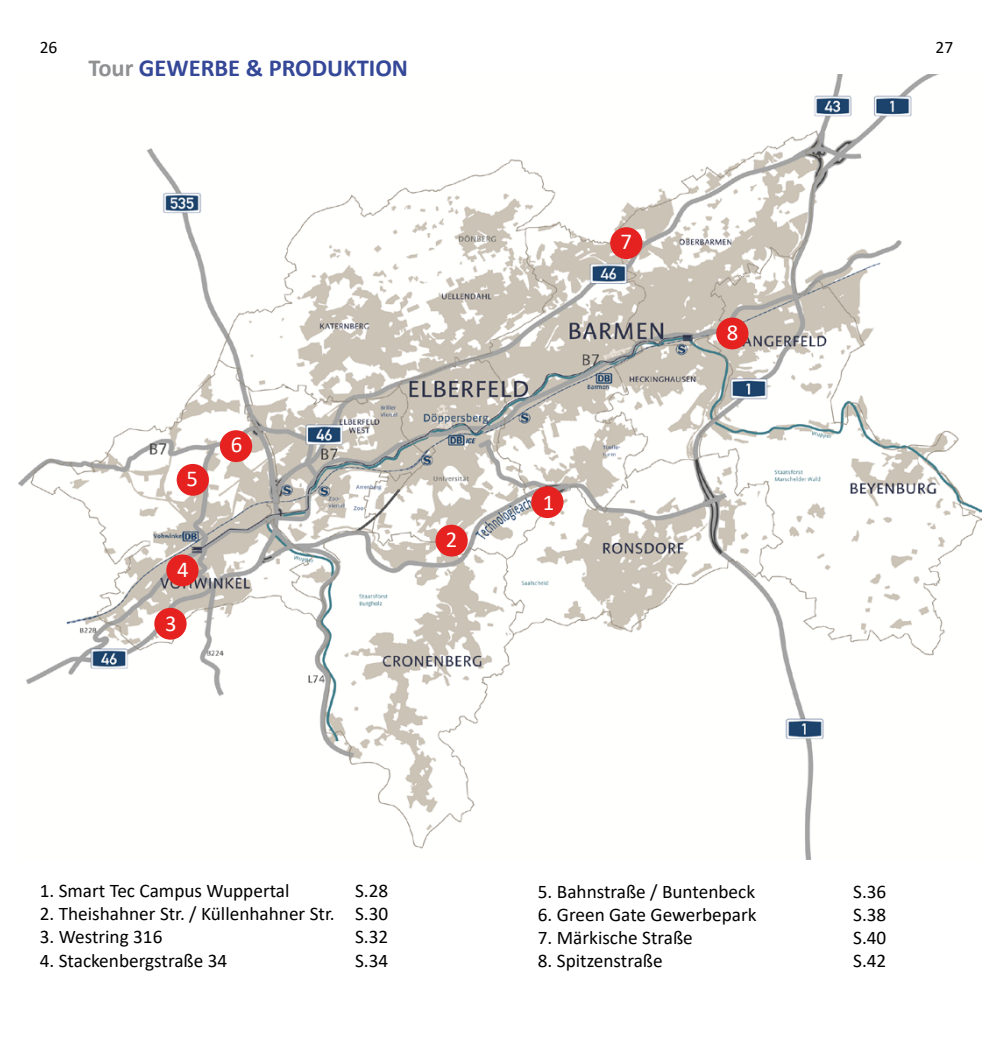
<style>
.page{position:relative;width:993px;height:1042px;background:#fff}
.page>*{position:absolute;margin:0;border:0;box-sizing:border-box;transform-origin:0 0}
.t1{font:700 24.5px "Calibri";color:#354898}
.t2{font:22.75px "Calibri";color:#fff}
.t3{font:19.25px "Calibri";color:#000}
.t4{font:17.5px "Calibri";color:#000}
.s1{color:#8f9092}
</style>
<div class="page">
<img style="left:19px;top:75px;width:962px;height:784px">
<div style="left:610px;top:227px;width:32px;height:32px;background:#e52220;border-radius:50%"></div>
<div style="left:220px;top:430px;width:32px;height:32px;background:#e52220;border-radius:50%"></div>
<div style="left:531px;top:486px;width:32px;height:32px;background:#e52220;border-radius:50%"></div>
<div style="left:435px;top:525px;width:32px;height:31px;background:#e52220;border-radius:50%"></div>
<div style="left:177px;top:464px;width:32px;height:32px;background:#e52220;border-radius:50%"></div>
<div style="left:716px;top:317px;width:32px;height:32px;background:#e52220;border-radius:50%"></div>
<div style="left:154px;top:608px;width:32px;height:32px;background:#e52220;border-radius:50%"></div>
<div style="left:166px;top:554px;width:32px;height:32px;background:#e52220;border-radius:50%"></div>
<p class="t4" style="left:40px;top:35px;width:19px">26</p>
<p class="t4" style="left:935px;top:35px;width:19px">27</p>
<p class="t1" style="left:88px;top:51px;width:321px"><span class="s1">Tour</span> GEWERBE &amp; PRODUKTION</p>
<p class="t2" style="left:186px;top:462px;width:13px">5</p>
<p class="t2" style="left:177px;top:554px;width:13px">4</p>
<p class="t2" style="left:165px;top:607px;width:13px">3</p>
<p class="t2" style="left:231px;top:428px;width:13px">6</p>
<p class="t2" style="left:445px;top:523px;width:13px">2</p>
<p class="t2" style="left:620px;top:226px;width:13px">7</p>
<p class="t2" style="left:542px;top:486px;width:13px">1</p>
<p class="t2" style="left:726px;top:317px;width:13px">8</p>
<p class="t3" style="left:40px;top:877px;width:251px">1. Smart Tec Campus Wuppertal</p>
<p class="t3" style="left:355px;top:877px;width:35px">S.28</p>
<p class="t3" style="left:40px;top:900px;width:350px">2. Theishahner Str. / Küllenhahner Str. S.30</p>
<p class="t3" style="left:40px;top:923px;width:124px">3. Westring 316</p>
<p class="t3" style="left:355px;top:923px;width:35px">S.32</p>
<p class="t3" style="left:40px;top:947px;width:189px">4. Stackenbergstraße 34</p>
<p class="t3" style="left:355px;top:947px;width:35px">S.34</p>
<p class="t3" style="left:537px;top:878px;width:219px">5. Bahnstraße / Buntenbeck</p>
<p class="t3" style="left:852px;top:878px;width:35px">S.36</p>
<p class="t3" style="left:537px;top:901px;width:220px">6. Green Gate Gewerbepark</p>
<p class="t3" style="left:852px;top:901px;width:35px">S.38</p>
<p class="t3" style="left:537px;top:924px;width:156px">7. Märkische Straße</p>
<p class="t3" style="left:852px;top:924px;width:35px">S.40</p>
<p class="t3" style="left:537px;top:947px;width:126px">8. Spitzenstraße</p>
<p class="t3" style="left:852px;top:947px;width:35px">S.42</p>
</div>
